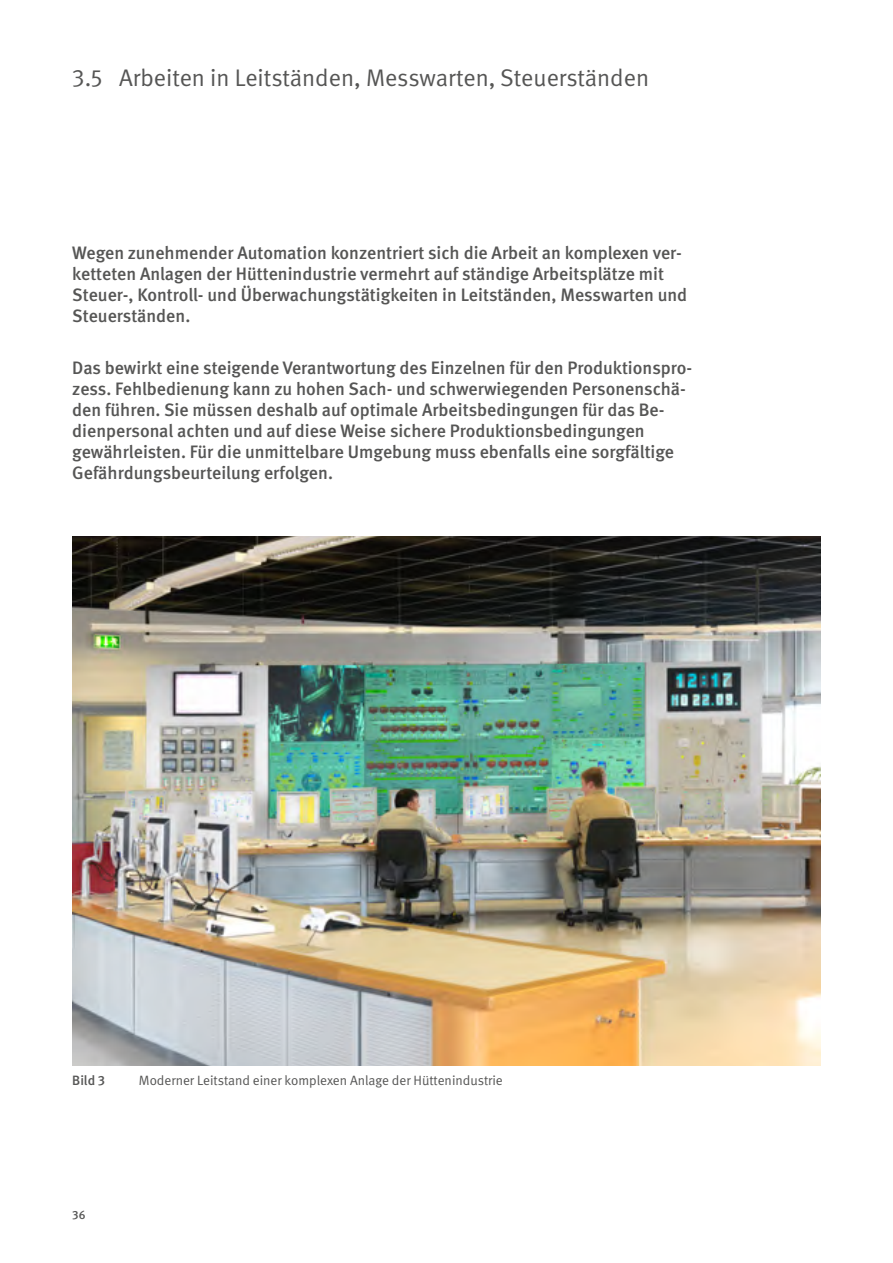
<style>
.page{position:relative;width:893px;height:1263px;background:#fff}
.page>*{position:absolute;margin:0;border:0;box-sizing:border-box;transform-origin:0 0}
.Überschriften_H2_Branchenregel{font:24px "DGUV Meta";color:#565655}
.Fließtext_AL_12pt{font:500 18px/21px "DGUV Meta";color:#565655}
.t1{font:13.5px "DGUV Meta";color:#565655}
.t2{font:500 13.5px "DGUV Meta";color:#565655}
.t3{font:500 12px "DGUV Meta";color:#565655}
</style>
<div class="page">
<img style="left:72px;top:536px;width:749px;height:530px">
<h2 class="Überschriften_H2_Branchenregel" style="left:72px;top:64px;width:578px">3.5 Arbeiten in Leitständen, Messwarten, Steuerständen</h2>
<p class="Fließtext_AL_12pt" style="left:72px;top:243px;width:616px">Wegen zunehmender Automation konzentriert sich die Arbeit an komplexen ver&shy;ketteten Anlagen der Hüttenindustrie vermehrt auf ständige Arbeitsplätze mit Steuer-, Kontroll- und Überwachungstätigkeiten in Leitständen, Messwarten und Steuerständen.</p>
<p class="Fließtext_AL_12pt" style="left:72px;top:358px;width:621px">Das bewirkt eine steigende Verantwortung des Einzelnen für den Produktionspro&shy;zess. Fehlbedienung kann zu hohen Sach- und schwerwiegenden Personenschä&shy;den führen. Sie müssen deshalb auf optimale Arbeitsbedingungen für das Be&shy;dienpersonal achten und auf diese Weise sichere Produktionsbedingungen gewährleisten. Für die unmittelbare Umgebung muss ebenfalls eine sorgfältige Gefährdungsbeurteilung erfolgen.</p>
<p class="t2" style="left:72px;top:1072px;width:34px">Bild 3</p>
<p class="t1" style="left:139px;top:1072px;width:365px">Moderner Leitstand einer komplexen Anlage der Hüttenindustrie</p>
<p class="t3" style="left:72px;top:1208px;width:15px">36</p>
</div>
